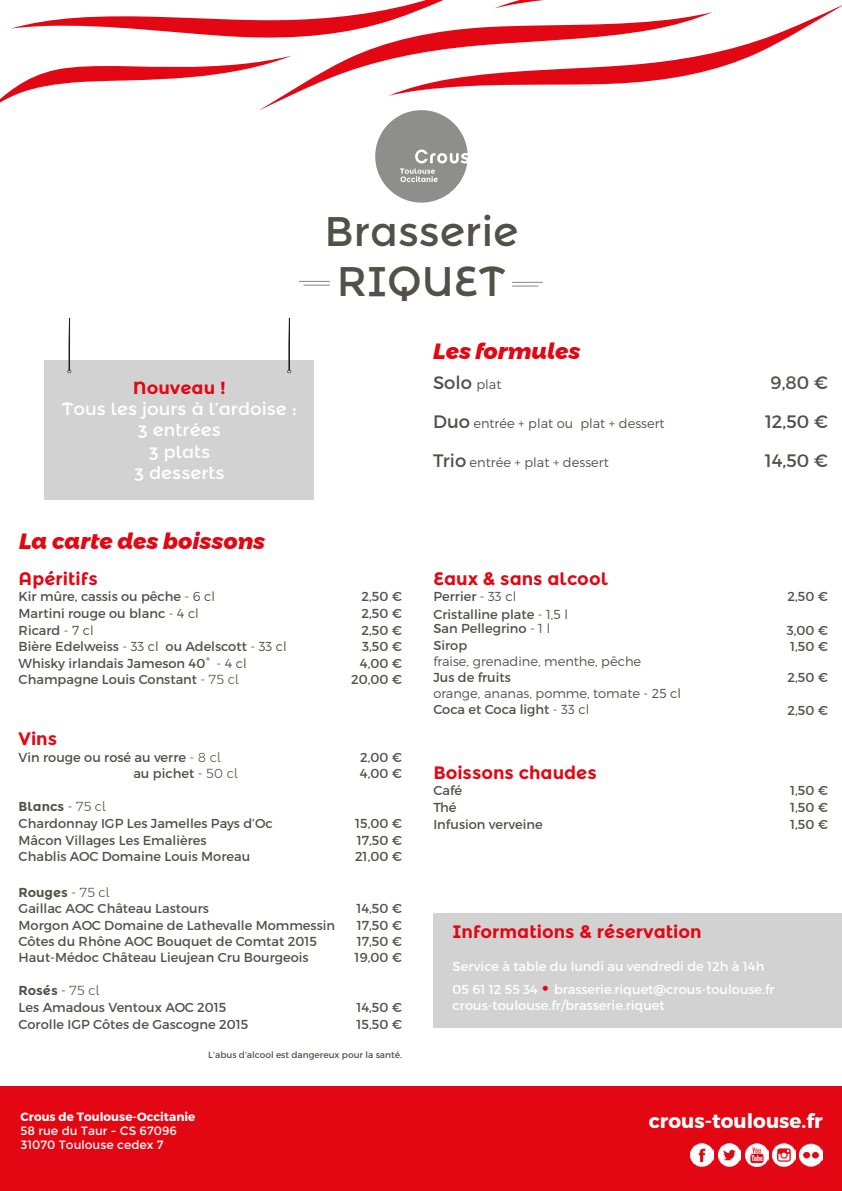
<style>
.page{position:relative;width:842px;height:1191px;background:#fff}
.page>*{position:absolute;margin:0;border:0;box-sizing:border-box;transform-origin:0 0}
.t1{font:41.4px/49.7px "Montserrat Alternates";color:#525149}
.t2{font:italic 800 22px "Montserrat Alternates";color:#e30613}
.t3{font:700 20px "Montserrat";color:#fff}
.t4{font:700 18px "Montserrat Alternates";color:#e30613}
.t5{font:18px/39.2px "Montserrat";color:#535249;text-align:center}
.t6{font:17.5px/21.1px "Montserrat Alternates";color:#fff;text-align:center}
.t7{font:700 17.5px "Montserrat Alternates";color:#e30613}
.t8{font:13px/16.6px "Montserrat";color:#535249}
.t9{font:300 13px/16.2px "Montserrat";color:#535249}
.t10{font:13px/22.6px "Montserrat";color:#fff}
.t11{font:700 13px "Montserrat Alternates";color:#535249}
.t12{font:12px/14.4px "Montserrat";color:#fff}
.t13{font:700 12px "Montserrat";color:#fff}
.t14{font:9px "Montserrat";color:#535249}
.s1{font-weight:300;font-size:13px}
.s2{font-weight:400;font-size:18px}
.s3{font-weight:300}
.s4{font-family:"Montserrat Alternates";font-weight:300}
.s5{font-weight:400}
.s6{font-family:"Montserrat Alternates";font-weight:700;font-size:18px;color:#e30613}
</style>
<div class="page">
<div style="left:433px;top:913px;width:409px;height:114px;background:#d2d2d2"></div>
<div style="left:0;top:1086px;width:842px;height:105px;background:#e30613"></div>
<img style="left:691px;top:1143px;width:23px;height:23px">
<img style="left:718px;top:1143px;width:23px;height:23px">
<img style="left:745px;top:1143px;width:23px;height:23px">
<img style="left:773px;top:1143px;width:22px;height:23px">
<img style="left:800px;top:1143px;width:22px;height:23px">
<hr style="left:512px;top:282px;width:31px;height:1px;background:#676767">
<svg style="left:512px;top:286px;width:26px;height:1px"></svg>
<hr style="left:299px;top:281px;width:31px;height:1px;background:#676767">
<svg style="left:304px;top:285px;width:26px;height:1px"></svg>
<svg style="left:375px;top:110px;width:93px;height:93px"></svg>
<div style="left:45px;top:360px;width:269px;height:139px;background:#d2d2d2"></div>
<svg style="left:67px;top:318px;width:4px;height:55px"></svg>
<svg style="left:287px;top:318px;width:4px;height:55px"></svg>
<svg style="left:712px;top:5px;width:130px;height:65px"></svg>
<svg style="left:0;top:61px;width:260px;height:50px"></svg>
<svg style="left:259px;top:40px;width:453px;height:70px"></svg>
<svg style="left:11px;top:0;width:788px;height:40px"></svg>
<h3 class="t7" style="left:133px;top:378px;width:94px">Nouveau !</h3>
<h3 class="t6" style="left:61px;top:399px;width:237px">Tous les jours à l’ardoise :<br>3 entrées<br>3 plats<br>3 desserts</h3>
<h1 class="t1" style="left:325px;top:207px;width:195px">Brasserie<br>RIQUET</h1>
<h2 class="t2" style="left:433px;top:333px;width:149px">Les formules</h2>
<h3 class="t5" style="left:433px;top:362px;width:70px">Solo <span class="s1">plat</span></h3>
<p class="t9" style="left:433px;top:415px;width:233px"><span class="s2">Duo</span> entrée + plat ou plat + dessert</p>
<p class="t9" style="left:433px;top:454px;width:177px"><span class="s2">Trio</span> entrée + plat + dessert</p>
<h2 class="t2" style="left:19px;top:523px;width:248px">La carte des boissons</h2>
<h3 class="t4" style="left:19px;top:567px;width:81px">Apéritifs</h3>
<p class="t8" style="left:19px;top:588px;width:198px">Kir mûre, cassis ou pêche <span class="s3">- 6 cl</span></p>
<p class="t8" style="left:361px;top:588px;width:42px">2,50 €</p>
<p class="t8" style="left:19px;top:605px;width:182px">Martini rouge ou blanc <span class="s3">- 4 cl</span></p>
<p class="t8" style="left:361px;top:605px;width:42px">2,50 €</p>
<p class="t8" style="left:19px;top:621px;width:77px">Ricard <span class="s3">- 7 cl</span></p>
<p class="t8" style="left:361px;top:621px;width:42px">2,50 €</p>
<p class="t8" style="left:19px;top:638px;width:270px">Bière Edelweiss <span class="s3">- 33 cl</span> ou Adelscott <span class="s3">- 33 cl</span></p>
<p class="t8" style="left:362px;top:638px;width:41px">3,50 €</p>
<p class="t8" style="left:19px;top:655px;width:230px">Whisky irlandais Jameson 40° <span class="s3">- 4 cl</span></p>
<p class="t8" style="left:360px;top:655px;width:44px">4,00 €</p>
<p class="t8" style="left:19px;top:671px;width:222px">Champagne Louis Constant <span class="s4">- 75 cl</span></p>
<p class="t8" style="left:351px;top:671px;width:52px">20,00 €</p>
<h3 class="t4" style="left:433px;top:567px;width:176px">Eaux &amp; sans alcool</h3>
<p class="t8" style="left:433px;top:587px;width:136px;line-height:18.1px">Perrier <span class="s3">- 33 cl<br></span>Cristalline plate <span class="s3">- 1,5 l</span></p>
<p class="t8" style="left:433px;top:620px;width:118px">San Pellegrino <span class="s3">- 1 l<br></span>Sirop</p>
<p class="t9" style="left:433px;top:653px;width:209px">fraise, grenadine, menthe, pêche</p>
<p class="t8" style="left:433px;top:669px;width:79px">Jus de fruits</p>
<p class="t9" style="left:433px;top:685px;width:249px">orange, ananas, pomme, tomate - 25 cl<br><span class="s5">Coca et Coca light</span> - 33 cl</p>
<h3 class="t5" style="left:765px;top:362px;width:65px">9,80 €<br>12,50 €</h3>
<h3 class="t5" style="left:765px;top:441px;width:65px">14,50 €</h3>
<p class="t8" style="left:787px;top:588px;width:42px">2,50 €</p>
<p class="t8" style="left:787px;top:621px;width:43px">3,00 €<br>1,50 €</p>
<p class="t8" style="left:787px;top:669px;width:42px">2,50 €</p>
<p class="t8" style="left:787px;top:701px;width:42px">2,50 €</p>
<h3 class="t4" style="left:19px;top:728px;width:40px">Vins</h3>
<p class="t8" style="left:19px;top:748px;width:204px">Vin rouge ou rosé au verre <span class="s4">- 8 cl</span></p>
<p class="t8" style="left:360px;top:748px;width:44px">2,00 €</p>
<p class="t8" style="left:133px;top:765px;width:106px">au pichet <span class="s4">- 50 cl</span></p>
<p class="t8" style="left:360px;top:765px;width:44px">4,00 €</p>
<p class="t11" style="left:19px;top:799px;width:89px">Blancs <span class="s3">- 75 cl</span></p>
<p class="t8" style="left:19px;top:815px;width:256px">Chardonnay IGP Les Jamelles Pays d’Oc</p>
<p class="t8" style="left:355px;top:815px;width:48px">15,00 €</p>
<p class="t8" style="left:19px;top:831px;width:189px">Mâcon Villages Les Emalières</p>
<p class="t8" style="left:357px;top:831px;width:47px">17,50 €</p>
<p class="t8" style="left:19px;top:848px;width:233px">Chablis AOC Domaine Louis Moreau</p>
<p class="t8" style="left:355px;top:848px;width:49px">21,00 €</p>
<p class="t11" style="left:19px;top:884px;width:92px">Rouges <span class="s3">- 75 cl</span></p>
<p class="t8" style="left:19px;top:900px;width:192px">Gaillac AOC Château Lastours</p>
<p class="t8" style="left:356px;top:900px;width:47px">14,50 €</p>
<p class="t8" style="left:19px;top:917px;width:318px">Morgon AOC Domaine de Lathevalle Mommessin</p>
<p class="t8" style="left:357px;top:917px;width:47px">17,50 €</p>
<p class="t8" style="left:19px;top:932px;width:300px">Côtes du Rhône AOC Bouquet de Comtat 2015</p>
<p class="t8" style="left:357px;top:932px;width:47px">17,50 €</p>
<p class="t8" style="left:19px;top:949px;width:292px">Haut-Médoc Château Lieujean Cru Bourgeois</p>
<p class="t8" style="left:355px;top:949px;width:49px">19,00 €</p>
<p class="t11" style="left:19px;top:983px;width:82px">Rosés <span class="s3">- 75 cl</span></p>
<p class="t8" style="left:19px;top:999px;width:209px">Les Amadous Ventoux AOC 2015</p>
<p class="t8" style="left:356px;top:999px;width:47px">14,50 €</p>
<p class="t8" style="left:19px;top:1015px;width:231px">Corolle IGP Côtes de Gascogne 2015</p>
<p class="t8" style="left:357px;top:1015px;width:47px">15,50 €</p>
<p class="t14" style="left:208px;top:1049px;width:195px">L’abus d’alcool est dangereux pour la santé.</p>
<p class="t13" style="left:21px;top:1108px;width:176px">Crous de Toulouse-Occitanie</p>
<p class="t12" style="left:21px;top:1123px;width:158px">58 rue du Taur - CS 67096<br>31070 Toulouse cedex 7</p>
<h3 class="t4" style="left:433px;top:761px;width:165px">Boissons chaudes</h3>
<p class="t8" style="left:433px;top:782px;width:111px">Café<br>Thé<br>Infusion verveine</p>
<p class="t8" style="left:790px;top:782px;width:39px;text-align:justify">1,50 € 1,50 € 1,50 €</p>
<h3 class="t4" style="left:453px;top:920px;width:251px">Informations &amp; réservation</h3>
<p class="t10" style="left:453px;top:955px;width:324px">Service à table du lundi au vendredi de 12h à 14h<br>05 61 12 55 34 <span class="s6">•</span> brasserie.riquet@crous-toulouse.fr</p>
<p class="t10" style="left:453px;top:994px;width:214px">crous-toulouse.fr/brasserie.riquet</p>
<h3 class="t3" style="left:649px;top:1108px;width:176px">crous-toulouse.fr</h3>
</div>
